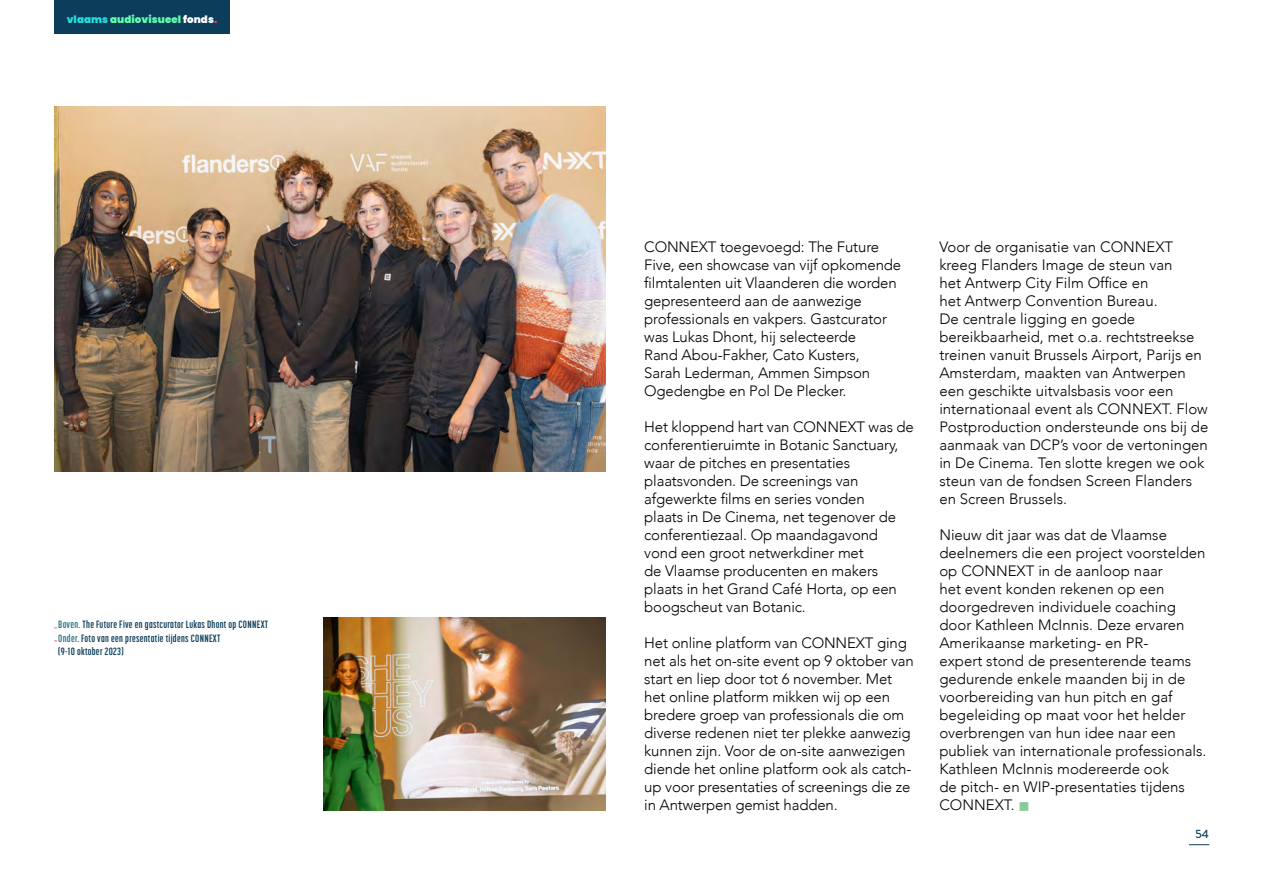
<style>
.page{position:relative;width:1263px;height:893px;background:#fff}
.page>*{position:absolute;margin:0;border:0;box-sizing:border-box;transform-origin:0 0}
.t1{font:300 15px/18px "Avenir";letter-spacing:-.01em;color:#000}
.t2{font:500 12px "Brandon Grotesque";color:#0c3e5b}
.t3{font:700 10.5px "Korolev Compressed";letter-spacing:.03em;color:#0c3e5b}
.t4{font:900 10.2px "Poppins";letter-spacing:.01em;color:#62ffad}
.s1{color:#25ddde}
.s2{color:#fff}
.s3{color:#f93b6a}
.s4{font-family:"Teko";font-weight:500;color:#f93b6a}
.s5{color:#2a7488}
.s6{color:#88cb99}
</style>
<div class="page">
<svg style="left:1189px;top:844px;width:20px;height:1px"></svg>
<div style="left:54px;top:0;width:176px;height:34px;background:#0c3e5b"></div>
<img style="left:324px;top:617px;width:281px;height:193px">
<img style="left:54px;top:106px;width:552px;height:365px">
<p class="t4" style="left:67px;top:14px;width:152px"><span class="s1">vlaams</span> audiovisueel <span class="s2">fonds</span><span class="s3">.</span></p>
<p class="t3" style="left:54px;top:618px;width:216px"><span class="s4">-</span><span class="s5">Boven.</span> The Future Five en gastcurator Lukas Dhont op CONNEXT</p>
<p class="t3" style="left:54px;top:632px;width:168px"><span class="s4">-</span><span class="s5">Onder.</span> Foto van een presentatie tijdens CONNEXT</p>
<p class="t3" style="left:58px;top:645px;width:67px">(9-10 oktober 2023)</p>
<p class="t1" style="left:644px;top:238px;width:258px">CONNEXT toegevoegd: The Future Five, een showcase van vijf opkomende filmtalenten uit Vlaanderen die worden gepresenteerd aan de aanwezige professionals en vakpers. Gastcurator was Lukas Dhont, hij selecteerde<br>Rand Abou-Fakher, Cato Kusters,<br>Sarah Lederman, Ammen Simpson Ogedengbe en Pol De Plecker.</p>
<p class="t1" style="left:644px;top:418px;width:271px">Het kloppend hart van CONNEXT was de conferentieruimte in Botanic Sanctuary, waar de pitches en presentaties plaatsvonden. De screenings van afgewerkte films en series vonden<br>plaats in De Cinema, net tegenover de conferentiezaal. Op maandagavond vond een groot netwerkdiner met<br>de Vlaamse producenten en makers plaats in het Grand Café Horta, op een boogscheut van Botanic.</p>
<p class="t1" style="left:644px;top:634px;width:271px">Het online platform van CONNEXT ging net als het on-site event op 9 oktober van start en liep door tot 6 november. Met het online platform mikken wij op een bredere groep van professionals die om diverse redenen niet ter plekke aanwezig kunnen zijn. Voor de on-site aanwezigen diende het online platform ook als catch&shy;up voor presentaties of screenings die ze in Antwerpen gemist hadden.</p>
<p class="t1" style="left:939px;top:238px;width:271px">Voor de organisatie van CONNEXT kreeg Flanders Image de steun van<br>het Antwerp City Film Office en<br>het Antwerp Convention Bureau.<br>De centrale ligging en goede bereikbaarheid, met o.a. rechtstreekse treinen vanuit Brussels Airport, Parijs en Amsterdam, maakten van Antwerpen een geschikte uitvalsbasis voor een internationaal event als CONNEXT. Flow Postproduction ondersteunde ons bij de aanmaak van DCP’s voor de vertoningen in De Cinema. Ten slotte kregen we ook steun van de fondsen Screen Flanders en Screen Brussels.</p>
<p class="t1" style="left:939px;top:526px;width:269px">Nieuw dit jaar was dat de Vlaamse deelnemers die een project voorstelden op CONNEXT in de aanloop naar<br>het event konden rekenen op een doorgedreven individuele coaching door Kathleen McInnis. Deze ervaren Amerikaanse marketing- en PR-<br>expert stond de presenterende teams gedurende enkele maanden bij in de voorbereiding van hun pitch en gaf begeleiding op maat voor het helder overbrengen van hun idee naar een publiek van internationale professionals.<br>Kathleen McInnis modereerde ook<br>de pitch- en WIP-presentaties tijdens CONNEXT. <span class="s6">■</span></p>
<p class="t2" style="left:1195px;top:826px;width:15px">54</p>
</div>
